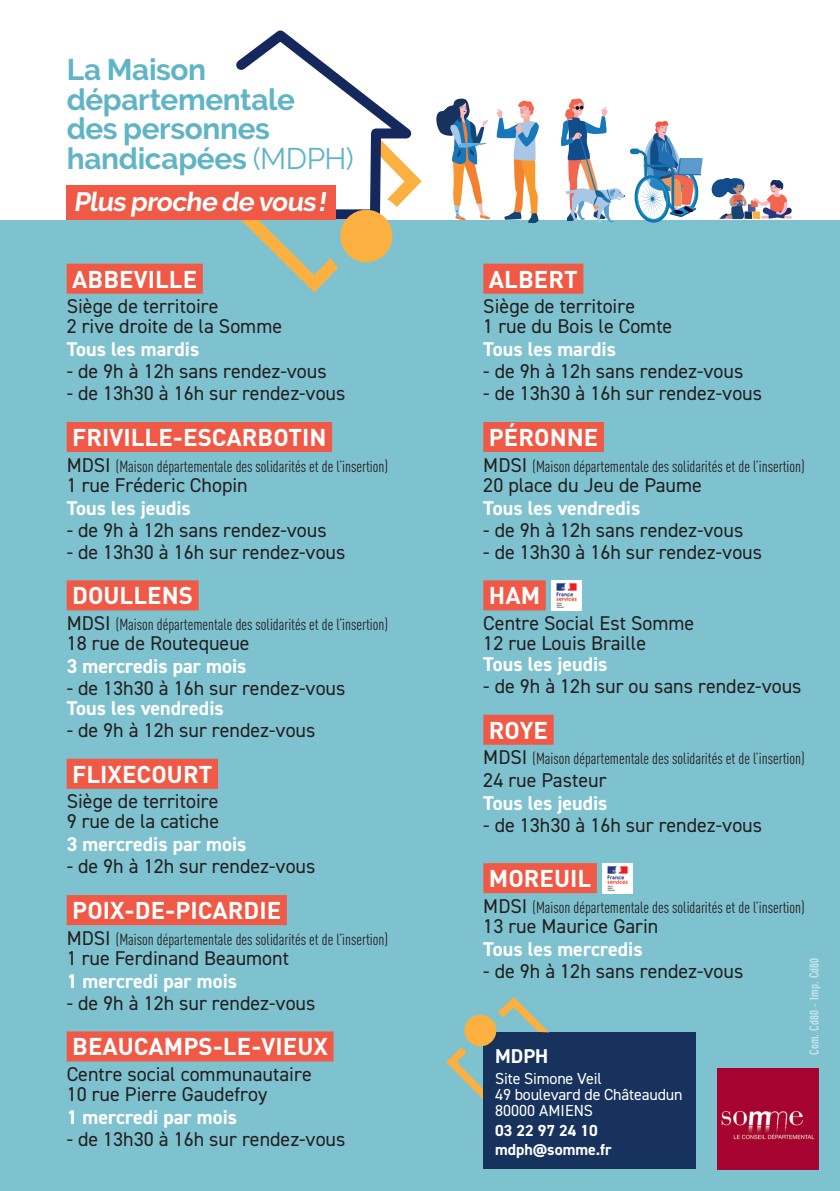
<style>
.page{position:relative;width:840px;height:1191px;background:#fff}
.page>*{position:absolute;margin:0;border:0;box-sizing:border-box;transform-origin:0 0}
.Moyen_titre_1_2_page{font:700 29.8px/29.8px "Raleway";letter-spacing:-.01em;color:#5fb5c5}
.Moyen_titre_1_2_page-2{font:700 26.4px "Raleway";color:#fff}
.t1{font:700 24px "DIN";color:#fff}
.t2{font:20px/20px "DIN2014";color:#231f20}
.t3{font:700 20px "DIN2014";color:#fff}
.t4{font:condensed 16px "DIN Pro";color:#231f20}
.t5{font:16px/16px "DIN2014";letter-spacing:-.01em;color:#fff}
.t6{font:700 16px "DIN2014";color:#fff}
.t7{font:700 condensed 12px "DIN Neuzeit Grotesk";letter-spacing:.01em;color:#fff}
.s1{font-weight:400}
.s2{font-family:"DIN2014";font-stretch:normal;font-size:20px}
</style>
<div class="page">
<div style="left:0;top:0;width:839px;height:1191px;background:#7fc2cf"></div>
<svg style="left:446px;top:1047px;width:37px;height:52px"></svg>
<div style="left:483px;top:1032px;width:212px;height:137px;background:#17325c"></div>
<div style="left:0;top:0;width:839px;height:219px;background:#fff"></div>
<svg style="left:227px;top:30px;width:205px;height:194px"></svg>
<div style="left:340px;top:210px;width:52px;height:52px;background:#fbb03f;border-radius:50%"></div>
<svg style="left:230px;top:201px;width:108px;height:91px"></svg>
<div style="left:67px;top:185px;width:269px;height:34px;background:#f05945"></div>
<div style="left:67px;top:264px;width:136px;height:30px;background:#f05945"></div>
<div style="left:67px;top:422px;width:265px;height:30px;background:#f05945"></div>
<div style="left:67px;top:580px;width:131px;height:30px;background:#f05945"></div>
<div style="left:67px;top:758px;width:151px;height:30px;background:#f05945"></div>
<div style="left:67px;top:895px;width:220px;height:30px;background:#f05945"></div>
<div style="left:67px;top:1031px;width:266px;height:30px;background:#f05945"></div>
<div style="left:483px;top:264px;width:100px;height:30px;background:#f05945"></div>
<div style="left:483px;top:422px;width:120px;height:30px;background:#f05945"></div>
<div style="left:483px;top:580px;width:62px;height:30px;background:#f05945"></div>
<div style="left:483px;top:714px;width:70px;height:30px;background:#f05945"></div>
<div style="left:483px;top:863px;width:113px;height:30px;background:#f05945"></div>
<img style="left:717px;top:1068px;width:100px;height:101px">
<svg style="left:559px;top:98px;width:66px;height:125px"></svg>
<svg style="left:631px;top:121px;width:71px;height:102px"></svg>
<svg style="left:432px;top:98px;width:107px;height:125px"></svg>
<svg style="left:711px;top:178px;width:81px;height:41px"></svg>
<img style="left:602px;top:863px;width:30px;height:30px">
<img style="left:551px;top:580px;width:30px;height:30px">
<svg style="left:498px;top:997px;width:51px;height:35px"></svg>
<div style="left:464px;top:1014px;width:32px;height:32px;background:#fbb03f;border-radius:50%"></div>
<p class="Moyen_titre_1_2_page" style="left:67px;top:54px;width:288px">La Maison départementale<br>des personnes handicapées <span class="s1">(MDPH)</span></p>
<p class="Moyen_titre_1_2_page-2" style="left:74px;top:186px;width:258px">Plus proche de vous!</p>
<p class="t1" style="left:72px;top:263px;width:126px">ABBEVILLE</p>
<p class="t2" style="left:67px;top:296px;width:153px">Siège de territoire</p>
<p class="t2" style="left:67px;top:316px;width:217px">2 rive droite de la Somme</p>
<p class="t3" style="left:67px;top:336px;width:134px">Tous les mardis</p>
<p class="t2" style="left:67px;top:361px;width:261px">- de 9h à 12h sans rendez-vous</p>
<p class="t2" style="left:67px;top:383px;width:280px">- de 13h30 à 16h sur rendez-vous</p>
<p class="t1" style="left:72px;top:421px;width:255px">FRIVILLE-ESCARBOTIN</p>
<p class="t4" style="left:67px;top:454px;width:323px"><span class="s2">MDSI</span> (Maison départementale des solidarités et de l’insertion)</p>
<p class="t2" style="left:67px;top:474px;width:182px">1 rue Fréderic Chopin</p>
<p class="t3" style="left:67px;top:494px;width:126px">Tous les jeudis</p>
<p class="t2" style="left:67px;top:519px;width:261px">- de 9h à 12h sans rendez-vous</p>
<p class="t2" style="left:67px;top:541px;width:280px">- de 13h30 à 16h sur rendez-vous</p>
<p class="t1" style="left:72px;top:580px;width:122px">DOULLENS</p>
<p class="t4" style="left:67px;top:613px;width:323px"><span class="s2">MDSI</span> (Maison départementale des solidarités et de l’insertion)</p>
<p class="t2" style="left:67px;top:633px;width:184px">18 rue de Routequeue</p>
<p class="t3" style="left:67px;top:652px;width:181px">3 mercredis par mois</p>
<p class="t2" style="left:67px;top:677px;width:280px">- de 13h30 à 16h sur rendez-vous</p>
<p class="t3" style="left:67px;top:694px;width:158px">Tous les vendredis</p>
<p class="t2" style="left:67px;top:719px;width:250px">- de 9h à 12h sur rendez-vous</p>
<p class="t1" style="left:72px;top:758px;width:142px">FLIXECOURT</p>
<p class="t2" style="left:67px;top:791px;width:153px">Siège de territoire</p>
<p class="t2" style="left:67px;top:811px;width:154px">9 rue de la catiche</p>
<p class="t3" style="left:67px;top:831px;width:181px">3 mercredis par mois</p>
<p class="t2" style="left:67px;top:856px;width:250px">- de 9h à 12h sur rendez-vous</p>
<p class="t1" style="left:72px;top:894px;width:210px">POIX-DE-PICARDIE</p>
<p class="t4" style="left:67px;top:927px;width:323px"><span class="s2">MDSI</span> (Maison départementale des solidarités et de l’insertion)</p>
<p class="t2" style="left:67px;top:947px;width:224px">1 rue Ferdinand Beaumont</p>
<p class="t3" style="left:67px;top:967px;width:172px">1 mercredi par mois</p>
<p class="t2" style="left:67px;top:992px;width:250px">- de 9h à 12h sur rendez-vous</p>
<p class="t1" style="left:72px;top:1031px;width:257px">BEAUCAMPS-LE-VIEUX</p>
<p class="t2" style="left:67px;top:1064px;width:246px">Centre social communautaire</p>
<p class="t2" style="left:67px;top:1084px;width:202px">10 rue Pierre Gaudefroy</p>
<p class="t3" style="left:67px;top:1103px;width:172px">1 mercredi par mois</p>
<p class="t2" style="left:67px;top:1128px;width:280px">- de 13h30 à 16h sur rendez-vous</p>
<p class="t1" style="left:488px;top:263px;width:90px">ALBERT</p>
<p class="t2" style="left:483px;top:296px;width:190px">Siège de territoire<br>1 rue du Bois le Comte</p>
<p class="t3" style="left:483px;top:336px;width:134px">Tous les mardis</p>
<p class="t2" style="left:483px;top:361px;width:261px">- de 9h à 12h sans rendez-vous</p>
<p class="t2" style="left:483px;top:383px;width:280px">- de 13h30 à 16h sur rendez-vous</p>
<p class="t1" style="left:488px;top:421px;width:111px">PÉRONNE</p>
<p class="t4" style="left:483px;top:454px;width:323px"><span class="s2">MDSI</span> (Maison départementale des solidarités et de l’insertion)</p>
<p class="t2" style="left:483px;top:474px;width:220px">20 place du Jeu de Paume</p>
<p class="t3" style="left:483px;top:494px;width:158px">Tous les vendredis</p>
<p class="t2" style="left:483px;top:519px;width:261px">- de 9h à 12h sans rendez-vous</p>
<p class="t2" style="left:483px;top:541px;width:280px">- de 13h30 à 16h sur rendez-vous</p>
<p class="t1" style="left:488px;top:580px;width:53px">HAM</p>
<p class="t2" style="left:483px;top:613px;width:212px">Centre Social Est Somme<br>12 rue Louis Braille</p>
<p class="t3" style="left:483px;top:650px;width:126px">Tous les jeudis</p>
<p class="t2" style="left:483px;top:675px;width:319px">- de 9h à 12h sur ou sans rendez-vous</p>
<p class="t1" style="left:488px;top:714px;width:61px">ROYE</p>
<p class="t4" style="left:483px;top:747px;width:323px"><span class="s2">MDSI</span> (Maison départementale des solidarités et de l’insertion)</p>
<p class="t2" style="left:483px;top:770px;width:125px">24 rue Pasteur</p>
<p class="t3" style="left:483px;top:790px;width:126px">Tous les jeudis</p>
<p class="t2" style="left:483px;top:815px;width:280px">- de 13h30 à 16h sur rendez-vous</p>
<p class="t1" style="left:488px;top:862px;width:104px">MOREUIL</p>
<p class="t4" style="left:483px;top:895px;width:323px"><span class="s2">MDSI</span> (Maison départementale des solidarités et de l’insertion)</p>
<p class="t2" style="left:483px;top:915px;width:176px">13 rue Maurice Garin</p>
<p class="t3" style="left:483px;top:935px;width:161px">Tous les mercredis</p>
<p class="t2" style="left:483px;top:960px;width:261px">- de 9h à 12h sans rendez-vous</p>
<p class="t7" style="left:806px;top:1054px;width:99px;rotate:-90deg">Com. Cd80 - Imp. Cd80</p>
<p class="t3" style="left:495px;top:1042px;width:55px">MDPH</p>
<p class="t5" style="left:495px;top:1070px;width:108px">Site Simone Veil</p>
<p class="t5" style="left:495px;top:1086px;width:189px">49 boulevard de Châteaudun<br>80000 AMIENS</p>
<p class="t6" style="left:495px;top:1119px;width:104px">03 22 97 24 10</p>
<p class="t6" style="left:495px;top:1138px;width:118px">mdph@somme.fr</p>
</div>
